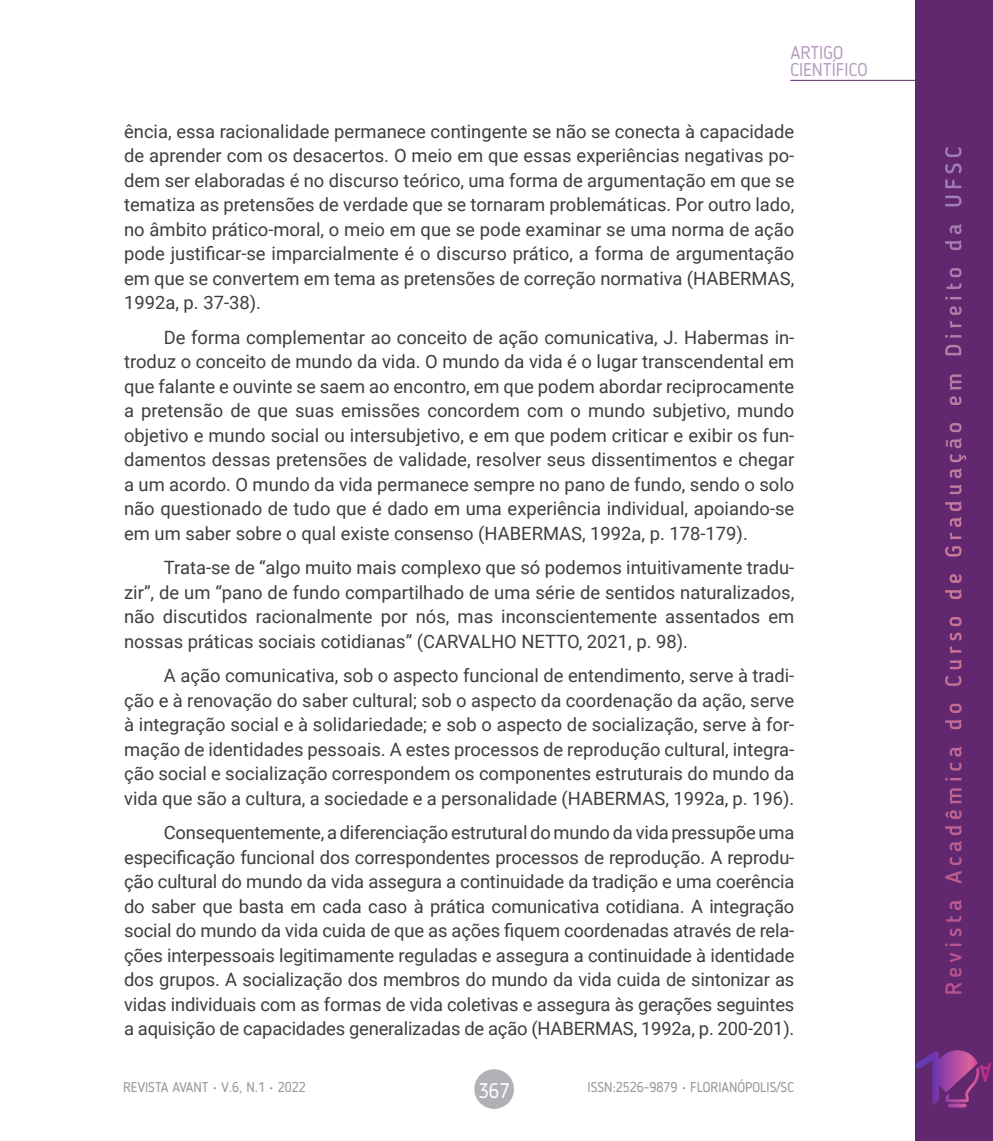
<style>
.page{position:relative;width:993px;height:1141px;background:#fff}
.page>*{position:absolute;margin:0;border:0;box-sizing:border-box;transform-origin:0 0}
.t1{font:21px "Blogger Sans";color:#fff}
.MIOLO{font:18.38px/24.5px "Roboto";color:#3e3e3f;text-align:justify}
.t2{font:18.38px/17.5px "Blogger Sans";color:#b79ebf}
.t3{font:14px "Blogger Sans";color:#939598}
</style>
<div class="page">
<svg style="left:474px;top:1069px;width:40px;height:40px"></svg>
<hr style="left:790px;top:80px;width:125px;height:1px;background:#61286f">
<div style="left:915px;top:0;width:77px;height:1141px;background:#61286f"></div>
<svg style="left:916px;top:1050px;width:74px;height:57px"></svg>
<svg style="left:945px;top:983px;width:16px;height:11px"></svg>
<svg style="left:949px;top:968px;width:12px;height:9px"></svg>
<svg style="left:949px;top:953px;width:12px;height:9px"></svg>
<svg style="left:945px;top:943px;width:16px;height:3px"></svg>
<svg style="left:949px;top:928px;width:12px;height:8px"></svg>
<svg style="left:946px;top:916px;width:15px;height:6px"></svg>
<svg style="left:949px;top:900px;width:12px;height:10px"></svg>
<svg style="left:945px;top:871px;width:16px;height:12px"></svg>
<svg style="left:949px;top:857px;width:12px;height:8px"></svg>
<svg style="left:949px;top:841px;width:12px;height:10px"></svg>
<svg style="left:945px;top:826px;width:16px;height:9px"></svg>
<svg style="left:945px;top:810px;width:16px;height:9px"></svg>
<svg style="left:949px;top:788px;width:12px;height:16px"></svg>
<svg style="left:945px;top:778px;width:16px;height:3px"></svg>
<svg style="left:949px;top:763px;width:12px;height:8px"></svg>
<svg style="left:949px;top:747px;width:12px;height:10px"></svg>
<svg style="left:945px;top:720px;width:16px;height:9px"></svg>
<svg style="left:949px;top:704px;width:12px;height:9px"></svg>
<svg style="left:945px;top:676px;width:16px;height:10px"></svg>
<svg style="left:949px;top:660px;width:12px;height:9px"></svg>
<svg style="left:949px;top:646px;width:12px;height:7px"></svg>
<svg style="left:949px;top:633px;width:12px;height:7px"></svg>
<svg style="left:949px;top:617px;width:12px;height:9px"></svg>
<svg style="left:945px;top:589px;width:16px;height:10px"></svg>
<svg style="left:949px;top:574px;width:12px;height:9px"></svg>
<svg style="left:945px;top:546px;width:16px;height:10px"></svg>
<svg style="left:949px;top:533px;width:12px;height:6px"></svg>
<svg style="left:949px;top:517px;width:12px;height:10px"></svg>
<svg style="left:945px;top:501px;width:16px;height:10px"></svg>
<svg style="left:949px;top:485px;width:12px;height:9px"></svg>
<svg style="left:949px;top:468px;width:12px;height:10px"></svg>
<svg style="left:949px;top:454px;width:16px;height:8px"></svg>
<svg style="left:945px;top:438px;width:16px;height:10px"></svg>
<svg style="left:949px;top:423px;width:12px;height:9px"></svg>
<svg style="left:949px;top:396px;width:12px;height:9px"></svg>
<svg style="left:949px;top:374px;width:12px;height:16px"></svg>
<svg style="left:945px;top:345px;width:16px;height:10px"></svg>
<svg style="left:945px;top:335px;width:16px;height:3px"></svg>
<svg style="left:949px;top:321px;width:12px;height:7px"></svg>
<svg style="left:949px;top:306px;width:12px;height:9px"></svg>
<svg style="left:945px;top:297px;width:16px;height:3px"></svg>
<svg style="left:946px;top:283px;width:15px;height:6px"></svg>
<svg style="left:949px;top:268px;width:12px;height:9px"></svg>
<svg style="left:945px;top:241px;width:16px;height:9px"></svg>
<svg style="left:949px;top:224px;width:12px;height:10px"></svg>
<svg style="left:945px;top:196px;width:16px;height:10px"></svg>
<svg style="left:945px;top:179px;width:16px;height:9px"></svg>
<svg style="left:945px;top:163px;width:16px;height:10px"></svg>
<svg style="left:945px;top:147px;width:16px;height:10px"></svg>
<p class="t2" style="left:790px;top:44px;width:79px">ARTIGO<br>CIENTÍFICO</p>
<p class="MIOLO" style="left:124px;top:118px;width:671px">ência, essa racionalidade permanece contingente se não se conecta à capacidade de aprender com os desacertos. O meio em que essas experiências negativas po&shy;dem ser elaboradas é no discurso teórico, uma forma de argumentação em que se tematiza as pretensões de verdade que se tornaram problemáticas. Por outro lado, no âmbito prático-moral, o meio em que se pode examinar se uma norma de ação pode justificar-se imparcialmente é o discurso prático, a forma de argumentação em que se convertem em tema as pretensões de correção normativa (HABERMAS, 1992a, p. 37-38).</p>
<p class="MIOLO" style="left:124px;top:324px;width:671px;text-indent:40px">De forma complementar ao conceito de ação comunicativa, J. Habermas in&shy;troduz o conceito de mundo da vida. O mundo da vida é o lugar transcendental em que falante e ouvinte se saem ao encontro, em que podem abordar reciprocamente a pretensão de que suas emissões concordem com o mundo subjetivo, mundo objetivo e mundo social ou intersubjetivo, e em que podem criticar e exibir os fun&shy;damentos dessas pretensões de validade, resolver seus dissentimentos e chegar a um acordo. O mundo da vida permanece sempre no pano de fundo, sendo o solo não questionado de tudo que é dado em uma experiência individual, apoiando-se em um saber sobre o qual existe consenso (HABERMAS, 1992a, p. 178-179).</p>
<p class="MIOLO" style="left:124px;top:555px;width:671px;text-indent:40px">Trata-se de “algo muito mais complexo que só podemos intuitivamente tradu&shy;zir”, de um “pano de fundo compartilhado de uma série de sentidos naturalizados, não discutidos racionalmente por nós, mas inconscientemente assentados em nossas práticas sociais cotidianas” (CARVALHO NETTO, 2021, p. 98).</p>
<p class="MIOLO" style="left:124px;top:663px;width:671px;text-indent:40px">A ação comunicativa, sob o aspecto funcional de entendimento, serve à tradi&shy;ção e à renovação do saber cultural; sob o aspecto da coordenação da ação, serve à integração social e à solidariedade; e sob o aspecto de socialização, serve à for&shy;mação de identidades pessoais. A estes processos de reprodução cultural, integra&shy;ção social e socialização correspondem os componentes estruturais do mundo da vida que são a cultura, a sociedade e a personalidade (HABERMAS, 1992a, p. 196).</p>
<p class="MIOLO" style="left:124px;top:820px;width:671px;text-indent:40px">Consequentemente, a diferenciação estrutural do mundo da vida pressupõe uma especificação funcional dos correspondentes processos de reprodução. A reprodu&shy;ção cultural do mundo da vida assegura a continuidade da tradição e uma coerência do saber que basta em cada caso à prática comunicativa cotidiana. A integração social do mundo da vida cuida de que as ações fiquem coordenadas através de rela&shy;ções interpessoais legitimamente reguladas e assegura a continuidade à identidade dos grupos. A socialização dos membros do mundo da vida cuida de sintonizar as vidas individuais com as formas de vida coletivas e assegura às gerações seguintes a aquisição de capacidades generalizadas de ação (HABERMAS, 1992a, p. 200-201).</p>
<p class="t3" style="left:123px;top:1079px;width:184px">REVISTA AVANT • V.6, N.1 • 2022</p>
<p class="t3" style="left:587px;top:1079px;width:208px">ISSN:2526-9879 • FLORIANÓPOLIS/SC</p>
<p class="t1" style="left:478px;top:1078px;width:33px">367</p>
</div>
